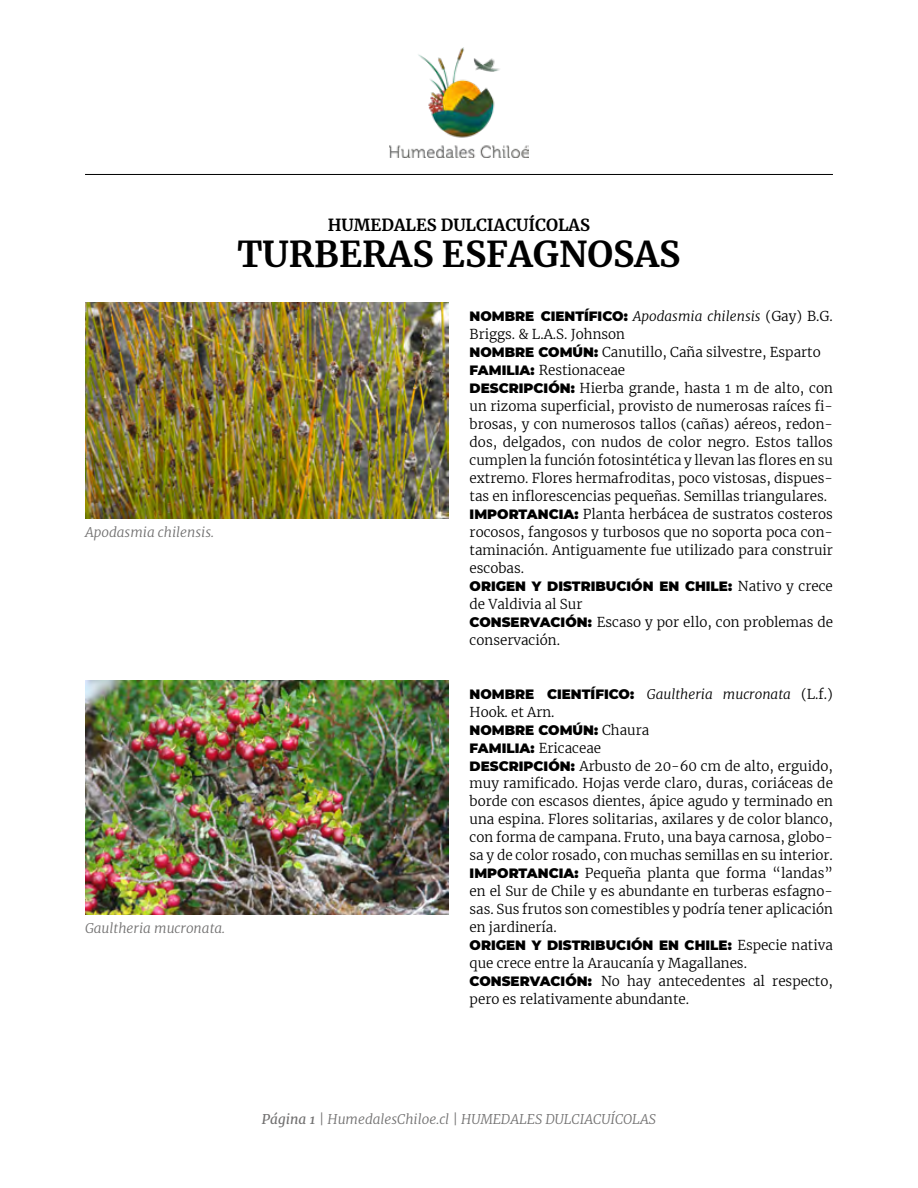
<style>
.page{position:relative;width:918px;height:1188px;background:#fff}
.page>*{position:absolute;margin:0;border:0;box-sizing:border-box;transform-origin:0 0}
.t1{font:700 35.25px "Merriweather";color:#000}
.t2{font:700 16.5px "Merriweather";color:#000}
.t3{font:300 13.5px/18px "Merriweather";color:#000}
.t4{font:900 13.5px "Montserrat";color:#000}
.t5{font:italic 300 13.5px "Merriweather";color:#706f6f}
.t6{font:italic 300 13.5px/18px "Merriweather";color:#000}
.s1{font-family:"Montserrat";font-weight:900}
.s2{font-style:italic}
.s3{font-family:"Merriweather";font-weight:300}
.s4{font-family:"Montserrat";font-weight:900;font-style:normal}
.s5{font-style:normal}
.s6{font-weight:400}
</style>
<div class="page">
<img style="left:389px;top:48px;width:140px;height:109px">
<hr style="left:85px;top:174px;width:748px;height:1px;background:#000">
<img style="left:85px;top:303px;width:363px;height:216px">
<img style="left:85px;top:681px;width:363px;height:234px">
<p class="t5" style="left:85px;top:522px;width:131px">Apodasmia chilensis.</p>
<p class="t2" style="left:328px;top:213px;width:264px">HUMEDALES DULCIACUÍCOLAS</p>
<h1 class="t1" style="left:238px;top:229px;width:444px">TURBERAS ESFAGNOSAS</h1>
<p class="t3" style="left:470px;top:306px;width:365px"><span class="s1">NOMBRE CIENTÍFICO:</span> <span class="s2">Apodasmia chilensis</span> (Gay) B.G.<br>Briggs. &amp; L.A.S. Johnson<br><span class="s1">NOMBRE COMÚN:</span> Canutillo, Caña silvestre, Esparto <span class="s1">FAMILIA:</span> Restionaceae<br><span class="s1">DESCRIPCIÓN:</span> Hierba grande, hasta 1 m de alto, con un rizoma superficial, provisto de numerosas raíces fi&shy;brosas, y con numerosos tallos (cañas) aéreos, redon&shy;dos, delgados, con nudos de color negro. Estos tallos cumplen la función fotosintética y llevan las flores en su extremo. Flores hermafroditas, poco vistosas, dispues&shy;tas en inflorescencias pequeñas. Semillas triangulares.<br><span class="s1">IMPORTANCIA:</span> Planta herbácea de sustratos costeros rocosos, fangosos y turbosos que no soporta poca con&shy;taminación. Antiguamente fue utilizado para construir escobas.</p>
<p class="t4" style="left:470px;top:576px;width:365px">ORIGEN Y DISTRIBUCIÓN EN CHILE: <span class="s3">Nativo y crece</span></p>
<p class="t3" style="left:470px;top:594px;width:365px">de Valdivia al Sur<br><span class="s1">CONSERVACIÓN:</span> Escaso y por ello, con problemas de conservación.</p>
<p class="t5" style="left:85px;top:918px;width:142px">Gaultheria mucronata.</p>
<p class="t6" style="left:470px;top:684px;width:365px"><span class="s4">NOMBRE CIENTÍFICO:</span> Gaultheria mucronata <span class="s5">(L.f.)<br>Hook. et Arn.</span></p>
<p class="t4" style="left:470px;top:720px;width:181px">NOMBRE COMÚN: <span class="s3">Chaura</span></p>
<p class="t3" style="left:470px;top:738px;width:365px"><span class="s1">FAMILIA:</span> Ericaceae<br><span class="s1">DESCRIPCIÓN:</span> Arbusto de 20-60 cm de alto, erguido, muy ramificado. Hojas verde claro, duras, coriáceas de borde con escasos dientes, ápice agudo y terminado en una espina. Flores solitarias, axilares y de color blanco, con forma de campana. Fruto, una baya carnosa, globo&shy;sa y de color rosado, con muchas semillas en su interior.<br><span class="s1">IMPORTANCIA:</span> Pequeña planta que forma “landas” en el Sur de Chile y es abundante en turberas esfagno&shy;sas. Sus frutos son comestibles y podría tener aplicación en jardinería.</p>
<p class="t4" style="left:470px;top:936px;width:365px">ORIGEN Y DISTRIBUCIÓN EN CHILE: <span class="s3">Especie nativa</span></p>
<p class="t3" style="left:470px;top:954px;width:365px">que crece entre la Araucanía y Magallanes.<br><span class="s1">CONSERVACIÓN:</span> No hay antecedentes al respecto, pero es relativamente abundante.</p>
<p class="t5" style="left:262px;top:1110px;width:396px"><span class="s6">Página 1</span> | HumedalesChiloe.cl | HUMEDALES DULCIACUÍCOLAS</p>
</div>
